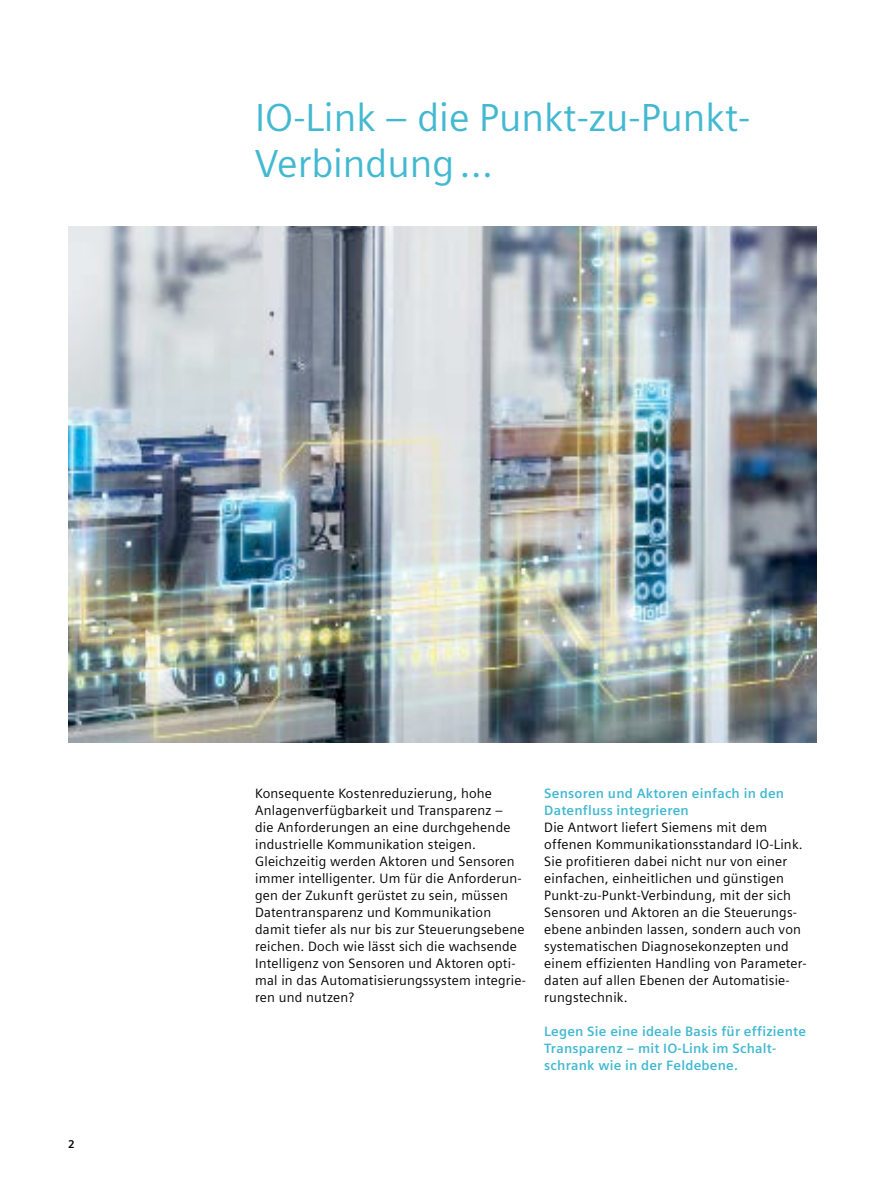
<style>
.page{position:relative;width:893px;height:1191px;background:#fff}
.page>*{position:absolute;margin:0;border:0;box-sizing:border-box;transform-origin:0 0}
.t1{font:39px/46.8px "Siemens Sans Global";color:#43b9d1}
.t2{font:13.5px/17px "Siemens Sans Global";letter-spacing:.015em;color:#000}
.t3{font:700 13.5px/17px "Siemens Sans Global";letter-spacing:.015em;color:#43b9d1}
.t4{font:700 11.25px "Siemens Sans Global";color:#000}
</style>
<div class="page">
<img style="left:68px;top:227px;width:748px;height:515px">
<h1 class="t1" style="left:255px;top:95px;width:497px">IO-Link – die Punkt-zu-Punkt-<br>Verbindung…</h1>
<p class="t4" style="left:68px;top:1137px;width:8px">2</p>
<p class="t2" style="left:255px;top:785px;width:272px">Konsequente Kostenreduzierung, hohe Anlagenverfügbarkeit und Transparenz –<br>die Anforderungen an eine durchgehende industrielle Kommunikation steigen.<br>Gleichzeitig werden Aktoren und Sensoren immer intelligenter. Um für die Anforderun&shy;gen der Zukunft gerüstet zu sein, müssen Datentransparenz und Kommunikation damit tiefer als nur bis zur Steuerungsebene reichen. Doch wie lässt sich die wachsende Intelligenz von Sensoren und Aktoren opti&shy;mal in das Automatisierungssystem integrie&shy;ren und nutzen?</p>
<p class="t3" style="left:544px;top:784px;width:241px">Sensoren und Aktoren einfach in den<br>Datenfluss integrieren</p>
<p class="t2" style="left:544px;top:819px;width:264px">Die Antwort liefert Siemens mit dem offenen Kommunikationsstandard IO-Link.<br>Sie profitieren dabei nicht nur von einer einfachen, einheitlichen und günstigen Punkt-zu-Punkt-Verbindung, mit der sich Sensoren und Aktoren an die Steuerungs&shy;ebene anbinden lassen, sondern auch von systematischen Diagnosekonzepten und einem effizienten Handling von Parameter&shy;daten auf allen Ebenen der Automatisie&shy;rungstechnik.</p>
<p class="t3" style="left:544px;top:1023px;width:263px">Legen Sie eine ideale Basis für effiziente<br>Transparenz – mit IO-Link im Schalt&shy;schrank wie in der Feldebene.</p>
</div>
